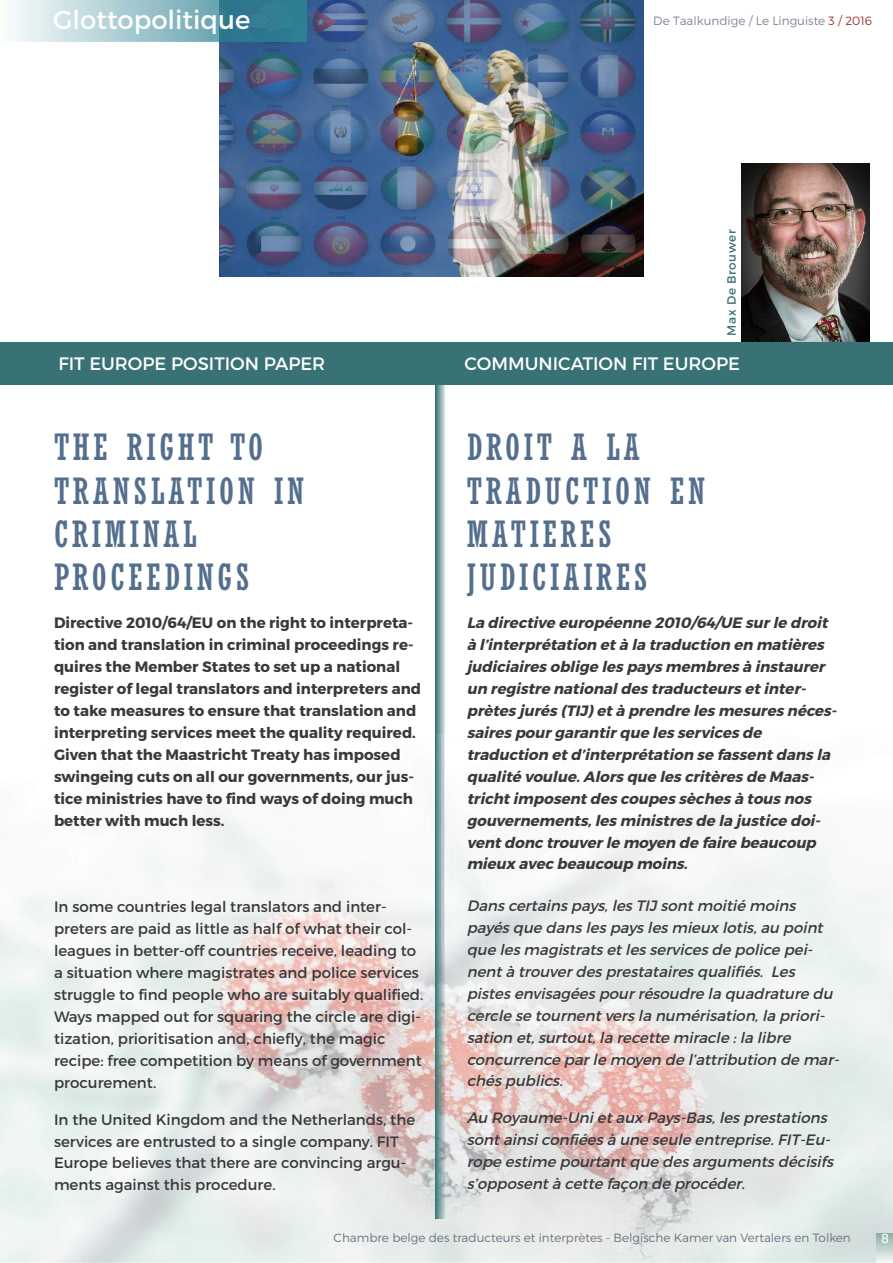
<style>
.page{position:relative;width:893px;height:1263px;background:#fff}
.page>*{position:absolute;margin:0;border:0;box-sizing:border-box;transform-origin:0 0}
.t1{font:condensed 36px/43.2px "Rockwell";letter-spacing:.1em;color:#546f8e}
.t2{font:25.95px "Montserrat";color:#fff}
.t3{font:18px "Montserrat";color:#fff}
.t4{font:italic 15px/21.9px "Montserrat";letter-spacing:-.005em;color:#39383a}
.t5{font:15px/21.9px "Montserrat";color:#39383a}
.t6{font:italic 700 15px/21.9px "Montserrat";color:#39383a}
.t7{font:700 15px/21.9px "Montserrat";color:#39383a}
.t8{font:13.5px "Rockwell";color:#fff}
.t9{font:300 12px "Montserrat";color:#717084}
.t10{font:300 12px "Montserrat";color:#858496}
.t11{font:12px "Montserrat";letter-spacing:.05em;color:#397274}
.s1{color:#a13437}
</style>
<div class="page">
<img style="left:0;top:976px;width:893px;height:287px">
<img style="left:0;top:807px;width:435px;height:169px">
<svg style="left:876px;top:1234px;width:17px;height:29px"></svg>
<img style="left:219px;top:42px;width:425px;height:234px">
<img style="left:13px;top:0;width:631px;height:42px">
<img style="left:741px;top:164px;width:129px;height:178px">
<img style="left:435px;top:385px;width:9px;height:833px">
<div style="left:0;top:342px;width:893px;height:43px;background:#397274"></div>
<h2 class="t2" style="left:53px;top:10px;width:199px">Glottopolitique</h2>
<p class="t10" style="left:653px;top:16px;width:220px">De Taalkundige / Le Linguiste <span class="s1">3 / 2016</span></p>
<p class="t11" style="left:727px;top:336px;width:107px;rotate:-90deg">Max De Brouwer</p>
<p class="t3" style="left:59px;top:356px;width:268px">FIT EUROPE POSITION PAPER</p>
<p class="t3" style="left:465px;top:356px;width:277px">COMMUNICATION FIT EUROPE</p>
<h1 class="t1" style="left:54px;top:426px;width:252px">THE RIGHT TO<br>TRANSLATION IN<br>CRIMINAL<br>PROCEEDINGS</h1>
<h1 class="t1" style="left:467px;top:426px;width:240px">DROIT A LA<br>TRADUCTION EN<br>MATIERES<br>JUDICIAIRES</h1>
<p class="t7" style="left:54px;top:613px;width:369px">Directive 2010/64/EU on the right to interpreta&shy;tion and translation in criminal proceedings re&shy;quires the Member States to set up a national register of legal translators and interpreters and to take measures to ensure that translation and interpreting services meet the quality required.<br>Given that the Maastricht Treaty has imposed swingeing cuts on all our governments, our jus&shy;tice ministries have to find ways of doing much better with much less.</p>
<p class="t5" style="left:54px;top:897px;width:371px">In some countries legal translators and inter&shy;preters are paid as little as half of what their col&shy;leagues in better-off countries receive, leading to a situation where magistrates and police services struggle to find people who are suitably qualified.<br>Ways mapped out for squaring the circle are digi&shy;tization, prioritisation and, chiefly, the magic recipe: free competition by means of government procurement.</p>
<p class="t5" style="left:54px;top:1109px;width:363px">In the United Kingdom and the Netherlands, the services are entrusted to a single company. FIT Europe believes that there are convincing argu&shy;ments against this procedure.</p>
<p class="t6" style="left:467px;top:613px;width:374px">La directive européenne 2010/64/UE sur le droit à l’interprétation et à la traduction en matières judiciaires oblige les pays membres à instaurer un registre national des traducteurs et inter&shy;prètes jurés (TIJ) et à prendre les mesures néces&shy;saires pour garantir que les services de traduction et d’interprétation se fassent dans la qualité voulue. Alors que les critères de Maas&shy;tricht imposent des coupes sèches à tous nos gouvernements, les ministres de la justice doi&shy;vent donc trouver le moyen de faire beaucoup mieux avec beaucoup moins.</p>
<p class="t4" style="left:467px;top:896px;width:377px">Dans certains pays, les TIJ sont moitié moins payés que dans les pays les mieux lotis, au point que les magistrats et les services de police pei&shy;nent à trouver des prestataires qualifiés. Les pistes envisagées pour résoudre la quadrature du cercle se tournent vers la numérisation, la priori&shy;sation et, surtout, la recette miracle : la libre concurrence par le moyen de l’attribution de mar&shy;chés publics.</p>
<p class="t4" style="left:467px;top:1108px;width:371px">Au Royaume-Uni et aux Pays-Bas, les prestations sont ainsi confiées à une seule entreprise. FIT-Eu&shy;rope estime pourtant que des arguments décisifs s’opposent à cette façon de procéder.</p>
<p class="t9" style="left:334px;top:1233px;width:519px">Chambre belge des traducteurs et interprètes - Belgische Kamer van Vertalers en Tolken</p>
<p class="t8" style="left:882px;top:1230px;width:9px">8</p>
</div>
